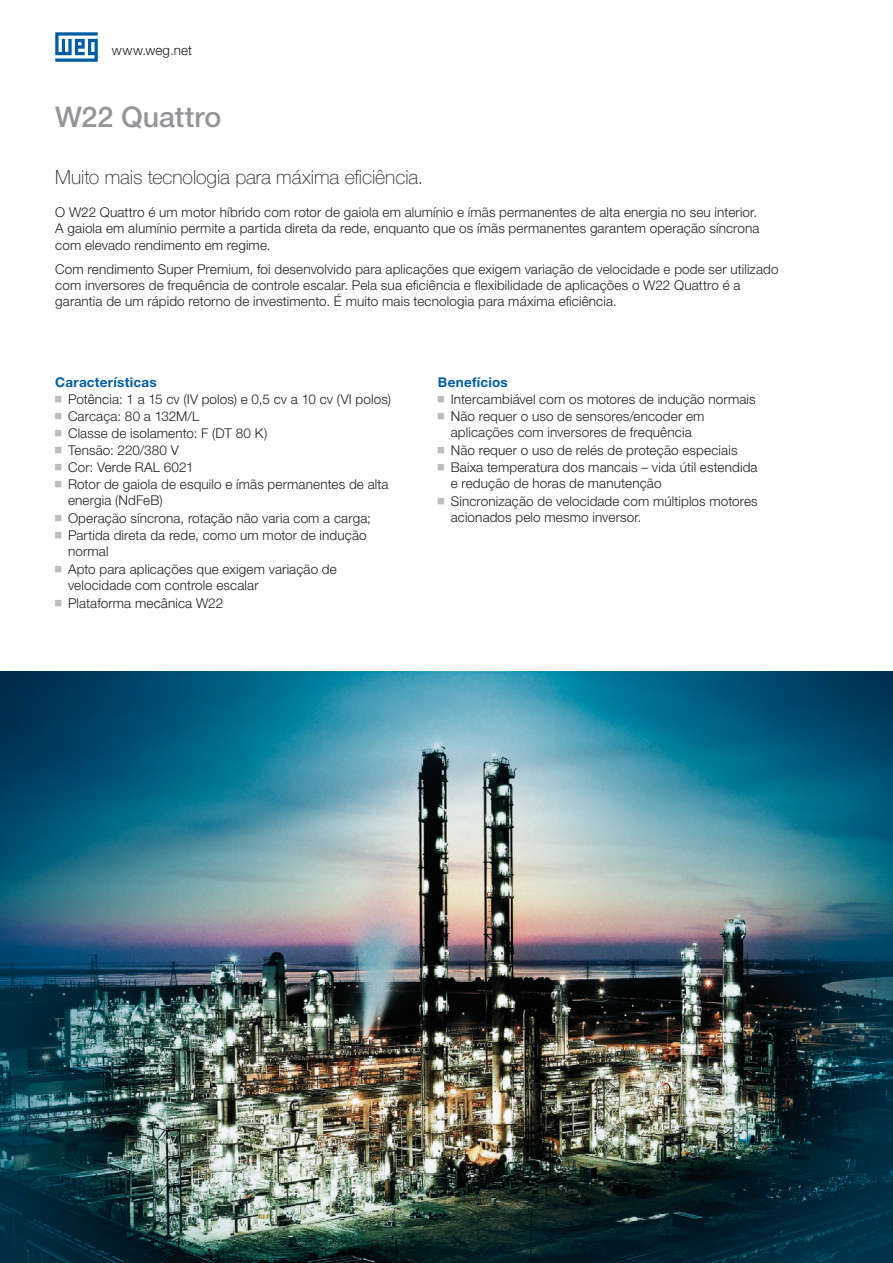
<style>
.page{position:relative;width:893px;height:1263px;background:#fff}
.page>*{position:absolute;margin:0;border:0;box-sizing:border-box;transform-origin:0 0}
._05___Headline_HN45{font:500 28.5px "Helvetica Neue LT Pro";letter-spacing:-.005em;color:#939598}
._09___Copy_BLACK_HN4{font:100 19.5px "Helvetica Neue LT Pro";letter-spacing:-.005em;color:#231f20}
._09___Copy_BLACK_HN4-2{font:300 13.5px/16.2px "Helvetica Neue LT Pro";letter-spacing:.01em;color:#231f20}
._09___Copy_BLACK_HN4-3{font:700 13.5px "Helvetica Neue LT Pro";letter-spacing:.02em;color:#015ca3}
</style>
<div class="page">
<svg style="left:55px;top:32px;width:43px;height:30px"></svg>
<img style="left:0;top:671px;width:893px;height:592px">
<p class="_09___Copy_BLACK_HN4-2" style="left:112px;top:42px;width:82px">www.weg.net</p>
<p class="_05___Headline_HN45" style="left:55px;top:99px;width:168px">W22 Quattro</p>
<p class="_09___Copy_BLACK_HN4" style="left:55px;top:165px;width:370px">Muito mais tecnologia para máxima eficiência.</p>
<p class="_09___Copy_BLACK_HN4-2" style="left:55px;top:204px;width:703px">O W22 Quattro é um motor híbrido com rotor de gaiola em alumínio e ímãs permanentes de alta energia no seu interior.</p>
<p class="_09___Copy_BLACK_HN4-2" style="left:55px;top:220px;width:706px">A gaiola em alumínio permite a partida direta da rede, enquanto que os ímãs permanentes garantem operação síncrona com elevado rendimento em regime.</p>
<p class="_09___Copy_BLACK_HN4-2" style="left:55px;top:260px;width:725px">Com rendimento Super Premium, foi desenvolvido para aplicações que exigem variação de velocidade e pode ser utilizado com inversores de frequência de controle escalar. Pela sua eficiência e flexibilidade de aplicações o W22 Quattro é a garantia de um rápido retorno de investimento. É muito mais tecnologia para máxima eficiência.</p>
<p class="_09___Copy_BLACK_HN4-3" style="left:55px;top:374px;width:103px">Características</p>
<p class="_09___Copy_BLACK_HN4-2" style="left:68px;top:391px;width:324px">Potência: 1 a 15 cv (IV polos) e 0,5 cv a 10 cv (VI polos)</p>
<p class="_09___Copy_BLACK_HN4-2" style="left:68px;top:408px;width:133px">Carcaça: 80 a 132M/L</p>
<p class="_09___Copy_BLACK_HN4-2" style="left:68px;top:425px;width:201px">Classe de isolamento: F (DT 80 K)</p>
<p class="_09___Copy_BLACK_HN4-2" style="left:68px;top:442px;width:112px">Tensão: 220/380 V</p>
<p class="_09___Copy_BLACK_HN4-2" style="left:68px;top:459px;width:127px">Cor: Verde RAL 6021</p>
<p class="_09___Copy_BLACK_HN4-2" style="left:68px;top:476px;width:322px">Rotor de gaiola de esquilo e ímãs permanentes de alta energia (NdFeB)</p>
<p class="_09___Copy_BLACK_HN4-2" style="left:68px;top:510px;width:305px">Operação síncrona, rotação não varia com a carga;</p>
<p class="_09___Copy_BLACK_HN4-2" style="left:68px;top:527px;width:300px">Partida direta da rede, como um motor de indução normal</p>
<p class="_09___Copy_BLACK_HN4-2" style="left:68px;top:561px;width:270px">Apto para aplicações que exigem variação de velocidade com controle escalar</p>
<p class="_09___Copy_BLACK_HN4-2" style="left:68px;top:595px;width:157px">Plataforma mecânica W22</p>
<p class="_09___Copy_BLACK_HN4-3" style="left:438px;top:374px;width:71px">Benefícios</p>
<p class="_09___Copy_BLACK_HN4-2" style="left:451px;top:391px;width:306px">Intercambiável com os motores de indução normais</p>
<p class="_09___Copy_BLACK_HN4-2" style="left:451px;top:408px;width:255px">Não requer o uso de sensores/encoder em aplicações com inversores de frequência</p>
<p class="_09___Copy_BLACK_HN4-2" style="left:451px;top:442px;width:288px">Não requer o uso de relés de proteção especiais</p>
<p class="_09___Copy_BLACK_HN4-2" style="left:451px;top:459px;width:308px">Baixa temperatura dos mancais – vida útil estendida e redução de horas de manutenção</p>
<p class="_09___Copy_BLACK_HN4-2" style="left:451px;top:493px;width:308px">Sincronização de velocidade com múltiplos motores acionados pelo mesmo inversor.</p>
</div>
